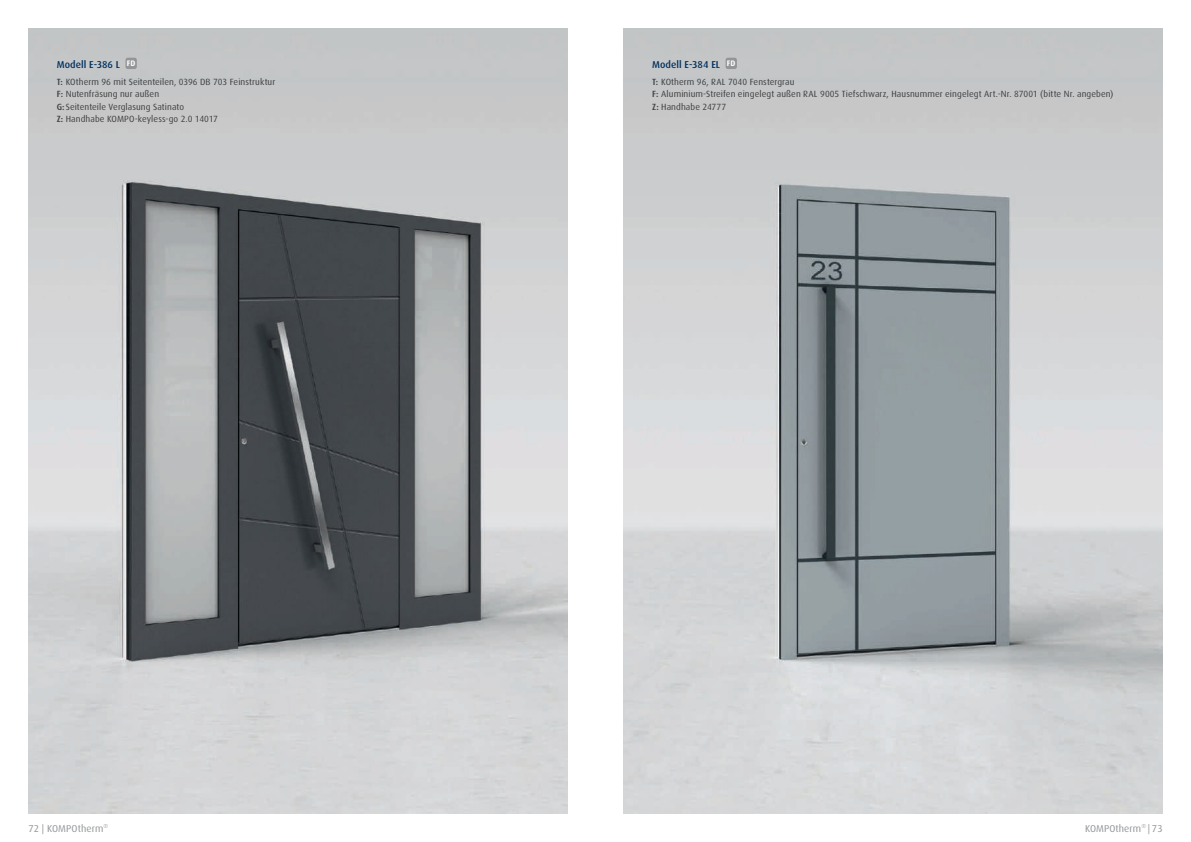
<style>
.page{position:relative;width:1191px;height:842px;background:#fff}
.page>*{position:absolute;margin:0;border:0;box-sizing:border-box;transform-origin:0 0}
.t1{font:500 10px "Dax";letter-spacing:.005em;color:#003160}
.t2{font:10px "Dax";letter-spacing:.01em;color:#939598}
.t3{font:9px/12.4px "Dax";letter-spacing:.01em;color:#3e3e3f}
.s1{font-weight:500}
</style>
<div class="page">
<img style="left:28px;top:28px;width:539px;height:786px">
<div style="left:125px;top:58px;width:12px;height:11px;background:#939598;border-radius:2px"></div>
<img style="left:624px;top:28px;width:538px;height:786px">
<div style="left:725px;top:58px;width:12px;height:11px;background:#939598;border-radius:2px"></div>
<p class="t1" style="left:57px;top:59px;width:80px">Modell E-386 L <sup>FD</sup></p>
<p class="t3" style="left:57px;top:75px;width:220px"><span class="s1">T:</span> KOtherm 96 mit Seitenteilen, 0396 DB 703 Feinstruktur <span class="s1">F:</span> Nutenfräsung nur außen<br><span class="s1">G:</span> Seitenteile Verglasung Satinato<br><span class="s1">Z:</span> Handhabe KOMPO-keyless-go 2.0 14017</p>
<p class="t1" style="left:652px;top:59px;width:85px">Modell E-384 EL <sup>FD</sup></p>
<p class="t3" style="left:652px;top:75px;width:463px"><span class="s1">T:</span> KOtherm 96, RAL 7040 Fenstergrau<br><span class="s1">F:</span> Aluminium-Streifen eingelegt außen RAL 9005 Tiefschwarz, Hausnummer eingelegt Art.-Nr. 87001 (bitte Nr. angeben)<br><span class="s1">Z:</span> Handhabe 24777</p>
<p class="t2" style="left:28px;top:823px;width:82px">72 | KOMPOtherm<sup>®</sup></p>
<p class="t2" style="left:1085px;top:823px;width:79px">KOMPOtherm<sup>®</sup> | 73</p>
</div>
